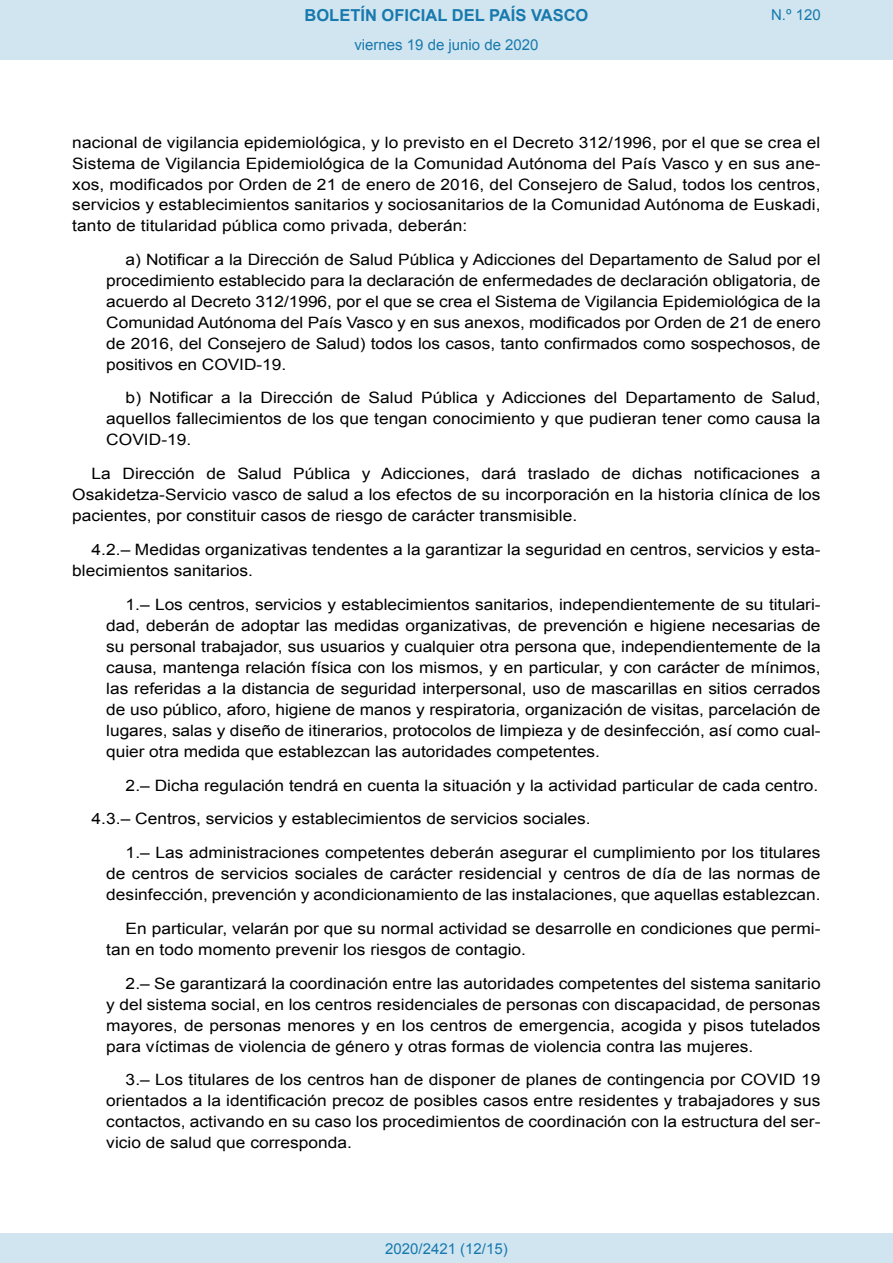
<style>
.page{position:relative;width:893px;height:1263px;background:#fff}
.page>*{position:absolute;margin:0;border:0;box-sizing:border-box;transform-origin:0 0}
.t1{font:700 16.5px "Arial";color:#1879ad}
.BOPVDetalle1{font:15.6px/21px "Arial";color:#000;text-align:justify;scale:1.11 1}
.BOPVDetalle{font:15.6px/20.7px "Arial";color:#000;text-align:justify;scale:1.11 1}
.Paginacion_Centro{font:15px "Arial";color:#1879ad}
</style>
<div class="page">
<div style="left:0;top:0;width:893px;height:60px;background:#d0e5f0"></div>
<div style="left:0;top:1233px;width:893px;height:30px;background:#d0e5f0"></div>
<p class="t1" style="left:305px;top:4px;width:285px">BOLETÍN OFICIAL DEL PAÍS VASCO</p>
<p class="Paginacion_Centro" style="left:354px;top:35px;width:186px">viernes 19 de junio de 2020</p>
<p class="Paginacion_Centro" style="left:771px;top:5px;width:51px">N.º 120</p>
<p class="BOPVDetalle" style="left:72px;top:132px;width:676px">nacional de vigilancia epidemiológica, y lo previsto en el Decreto 312/1996, por el que se crea el Sistema de Vigilancia Epidemiológica de la Comunidad Autónoma del País Vasco y en sus ane&shy;xos, modificados por Orden de 21 de enero de 2016, del Consejero de Salud, todos los centros, servicios y establecimientos sanitarios y sociosanitarios de la Comunidad Autónoma de Euskadi, tanto de titularidad pública como privada, deberán:</p>
<p class="BOPVDetalle1" style="left:106px;top:249px;width:645px;text-indent:19px">a) Notificar a la Dirección de Salud Pública y Adicciones del Departamento de Salud por el procedimiento establecido para la declaración de enfermedades de declaración obligatoria, de acuerdo al Decreto 312/1996, por el que se crea el Sistema de Vigilancia Epidemiológica de la Comunidad Autónoma del País Vasco y en sus anexos, modificados por Orden de 21 de enero de 2016, del Consejero de Salud) todos los casos, tanto confirmados como sospechosos, de positivos en COVID-19.</p>
<p class="BOPVDetalle1" style="left:106px;top:388px;width:645px;text-indent:19px">b) Notificar a la Dirección de Salud Pública y Adicciones del Departamento de Salud, aquellos fallecimientos de los que tengan conocimiento y que pudieran tener como causa la COVID-19.</p>
<p class="BOPVDetalle" style="left:72px;top:463px;width:676px;text-indent:19px">La Dirección de Salud Pública y Adicciones, dará traslado de dichas notificaciones a Osakidetza-Servicio vasco de salud a los efectos de su incorporación en la historia clínica de los pacientes, por constituir casos de riesgo de carácter transmisible.</p>
<p class="BOPVDetalle" style="left:72px;top:539px;width:676px;text-indent:19px">4.2.– Medidas organizativas tendentes a la garantizar la seguridad en centros, servicios y esta&shy;blecimientos sanitarios.</p>
<p class="BOPVDetalle1" style="left:106px;top:594px;width:645px;text-indent:19px">1.– Los centros, servicios y establecimientos sanitarios, independientemente de su titulari&shy;dad, deberán de adoptar las medidas organizativas, de prevención e higiene necesarias de su personal trabajador, sus usuarios y cualquier otra persona que, independientemente de la causa, mantenga relación física con los mismos, y en particular, y con carácter de mínimos, las referidas a la distancia de seguridad interpersonal, uso de mascarillas en sitios cerrados de uso público, aforo, higiene de manos y respiratoria, organización de visitas, parcelación de lugares, salas y diseño de itinerarios, protocolos de limpieza y de desinfección, así como cual&shy;quier otra medida que establezcan las autoridades competentes.</p>
<p class="BOPVDetalle1" style="left:126px;top:775px;width:625px">2.– Dicha regulación tendrá en cuenta la situación y la actividad particular de cada centro.</p>
<p class="BOPVDetalle" style="left:92px;top:809px;width:451px">4.3.– Centros, servicios y establecimientos de servicios sociales.</p>
<p class="BOPVDetalle1" style="left:106px;top:842px;width:645px;text-indent:19px">1.– Las administraciones competentes deberán asegurar el cumplimiento por los titulares de centros de servicios sociales de carácter residencial y centros de día de las normas de desinfección, prevención y acondicionamiento de las instalaciones, que aquellas establezcan.</p>
<p class="BOPVDetalle1" style="left:106px;top:918px;width:645px;text-indent:19px">En particular, velarán por que su normal actividad se desarrolle en condiciones que permi&shy;tan en todo momento prevenir los riesgos de contagio.</p>
<p class="BOPVDetalle1" style="left:106px;top:973px;width:645px;text-indent:19px">2.– Se garantizará la coordinación entre las autoridades competentes del sistema sanitario y del sistema social, en los centros residenciales de personas con discapacidad, de personas mayores, de personas menores y en los centros de emergencia, acogida y pisos tutelados para víctimas de violencia de género y otras formas de violencia contra las mujeres.</p>
<p class="BOPVDetalle1" style="left:106px;top:1069px;width:645px;text-indent:19px">3.– Los titulares de los centros han de disponer de planes de contingencia por COVID 19 orientados a la identificación precoz de posibles casos entre residentes y trabajadores y sus contactos, activando en su caso los procedimientos de coordinación con la estructura del ser&shy;vicio de salud que corresponda.</p>
<p class="Paginacion_Centro" style="left:385px;top:1238px;width:124px">2020/2421 (12/15)</p>
</div>
